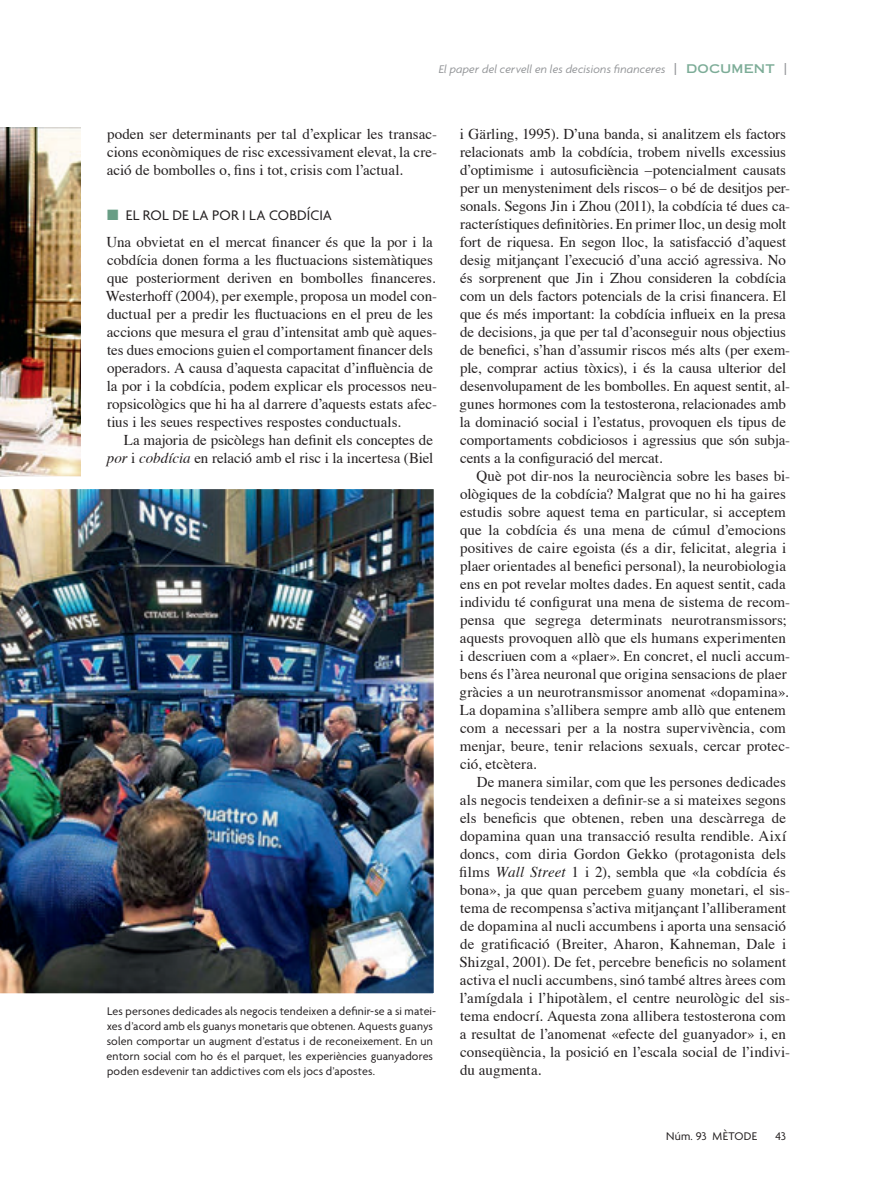
<style>
.page{position:relative;width:893px;height:1191px;background:#fff}
.page>*{position:absolute;margin:0;border:0;box-sizing:border-box;transform-origin:0 0}
.t1{font:15px/18px "Times";color:#231f20}
.t2{font:15px "Agenda";letter-spacing:.01em;color:#231f20}
.t3{font:12px/15px "Agenda";letter-spacing:.015em;color:#231f20}
.t4{font:italic 12px "Agenda";letter-spacing:.015em;color:#939598}
.s1{font-family:"Copperplate Thirty One AB";font-style:normal}
.s2{font-family:"Copperplate Thirty One AB";font-style:normal;color:#7cac97}
.s3{color:#689d85}
.s4{font-style:italic}
</style>
<div class="page">
<img style="left:0;top:127px;width:81px;height:343px">
<img style="left:0;top:470px;width:434px;height:524px">
<p class="t4" style="left:439px;top:62px;width:349px">El paper del cervell en les decisions financeres <span class="s1">|</span> <span class="s2">DOCUMENT</span> <span class="s1">|</span></p>
<p class="t1" style="left:107px;top:123px;width:332px;text-align:justify">poden ser determinants per tal d’explicar les transac&shy;cions econòmiques de risc excessivament elevat, la cre&shy;ació de bombolles o, fins i tot, crisis com l’actual.</p>
<p class="t2" style="left:107px;top:206px;width:226px"><span class="s3">■</span> EL ROL DE LA POR I LA COBDÍCIA</p>
<p class="t1" style="left:106px;top:231px;width:333px">Una obvietat en el mercat financer és que la por i la cobdícia donen forma a les fluctuacions sistemàtiques que posteriorment deriven en bombolles financeres.<br>Westerhoff (2004), per exemple, proposa un model con&shy;ductual per a predir les fluctuacions en el preu de les accions que mesura el grau d’intensitat amb què aques&shy;tes dues emocions guien el comportament financer dels operadors. A causa d’aquesta capacitat d’influència de la por i la cobdícia, podem explicar els processos neu&shy;ropsicològics que hi ha al darrere d’aquests estats afec&shy;tius i les seues respectives respostes conductuals.</p>
<p class="t1" style="left:107px;top:429px;width:328px;text-align:right">La majoria de psicòlegs han definit els conceptes de <span class="s4">por</span> i <span class="s4">cobdícia</span> en relació amb el risc i la incertesa (Biel</p>
<p class="t3" style="left:106px;top:1003px;width:331px">Les persones dedicades als negocis tendeixen a definir-se a si matei&shy;xes d’acord amb els guanys monetaris que obtenen. Aquests guanys solen comportar un augment d’estatus i de reconeixement. En un entorn social com ho és el parquet, les experiències guanyadores poden esdevenir tan addictives com els jocs d’apostes.</p>
<p class="t1" style="left:459px;top:123px;width:332px">i Gärling, 1995). D’una banda, si analitzem els factors relacionats amb la cobdícia, trobem nivells excessius d’optimisme i autosuficiència –potencialment causats per un menysteniment dels riscos– o bé de desitjos per&shy;sonals. Segons Jin i Zhou (2011), la cobdícia té dues ca&shy;racterístiques definitòries. En primer lloc, un desig molt fort de riquesa. En segon lloc, la satisfacció d’aquest desig mitjançant l’execució d’una acció agressiva. No és sorprenent que Jin i Zhou consideren la cobdícia com un dels factors potencials de la crisi financera. El que és més important: la cobdícia influeix en la presa de decisions, ja que per tal d’aconseguir nous objectius de benefici, s’han d’assumir riscos més alts (per exem&shy;ple, comprar actius tòxics), i és la causa ulterior del desenvolupament de les bombolles. En aquest sentit, al&shy;gunes hormones com la testosterona, relacionades amb la dominació social i l’estatus, provoquen els tipus de comportaments cobdiciosos i agressius que són subja&shy;cents a la configuració del mercat.</p>
<p class="t1" style="left:459px;top:465px;width:332px;text-indent:17px">Què pot dir-nos la neurociència sobre les bases bi&shy;ològiques de la cobdícia? Malgrat que no hi ha gaires estudis sobre aquest tema en particular, si acceptem que la cobdícia és una mena de cúmul d’emocions positives de caire egoista (és a dir, felicitat, alegria i plaer orientades al benefici personal), la neurobiologia ens en pot revelar moltes dades. En aquest sentit, cada individu té configurat una mena de sistema de recom&shy;pensa que segrega determinats neurotransmissors; aquests provoquen allò que els humans experimenten i descriuen com a «plaer». En concret, el nucli accum&shy;bens és l’àrea neuronal que origina sensacions de plaer gràcies a un neurotransmissor anomenat «dopamina».<br>La dopamina s’allibera sempre amb allò que entenem com a necessari per a la nostra supervivència, com menjar, beure, tenir relacions sexuals, cercar protec&shy;ció, etcètera.</p>
<p class="t1" style="left:459px;top:771px;width:332px;text-indent:17px">De manera similar, com que les persones dedicades als negocis tendeixen a definir-se a si mateixes segons els beneficis que obtenen, reben una descàrrega de dopamina quan una transacció resulta rendible. Així doncs, com diria Gordon Gekko (protagonista dels films <span class="s4">Wall Street</span> 1 i 2), sembla que «la cobdícia és bona», ja que quan percebem guany monetari, el sis&shy;tema de recompensa s’activa mitjançant l’alliberament de dopamina al nucli accumbens i aporta una sensació de gratificació (Breiter, Aharon, Kahneman, Dale i Shizgal, 2001). De fet, percebre beneficis no solament activa el nucli accumbens, sinó també altres àrees com l’amígdala i l’hipotàlem, el centre neurològic del sis&shy;tema endocrí. Aquesta zona allibera testosterona com a resultat de l’anomenat «efecte del guanyador» i, en conseqüència, la posició en l’escala social de l’indivi&shy;du augmenta.</p>
<p class="t3" style="left:666px;top:1128px;width:92px">Núm. 93 MÈTODE</p>
<p class="t3" style="left:775px;top:1128px;width:12px">43</p>
</div>
